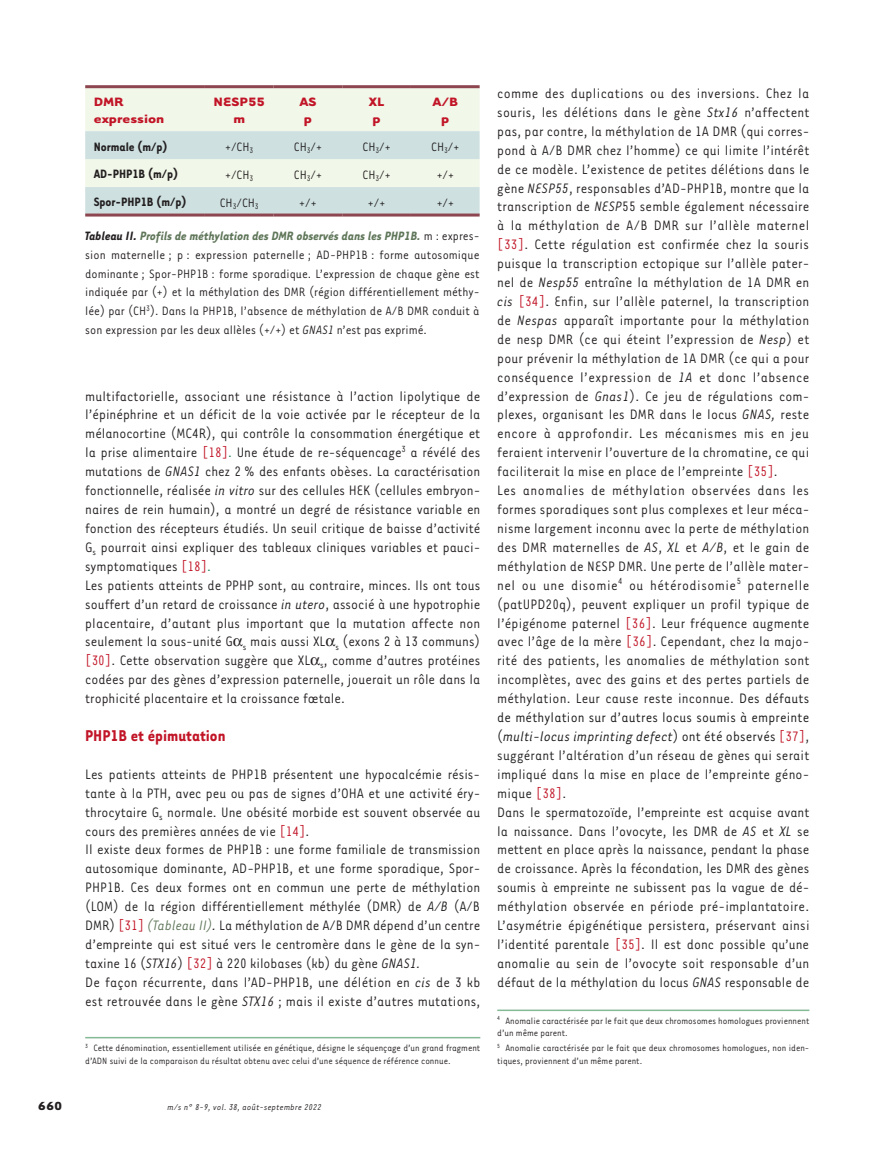
<style>
.page{position:relative;width:894px;height:1149px;background:#fff}
.page>*{position:absolute;margin:0;border:0;box-sizing:border-box;transform-origin:0 0}
.t1{font:700 18px "Tarzana Narrow";color:#c11527}
.t2{font:15.75px/18.9px "Tarzana Narrow";letter-spacing:.01em;color:#231f20}
.t3{font:15.75px/18.9px "Tarzana Narrow";color:#212121}
.t4{font:13.95px/18.9px "Tarzana Narrow";color:#231f20;text-align:justify}
.t5{font:700 13.95px "Tarzana Narrow";color:#231f20}
.t6{font:700 13.95px/16.8px "Tarzana Wide";color:#c11527;text-align:center}
.t7{font:700 13.5px "Tarzana Wide";color:#231f20}
.t8{font:10.5px/12.6px "Tarzana Narrow";color:#231f20}
.t9{font:italic 9.75px "Tarzana Narrow";letter-spacing:.025em;color:#231f20}
.s1{font-weight:700;font-style:italic}
.s2{font-weight:700;font-style:italic;color:#5f7659}
.s3{font-style:italic}
.s4{color:#212121}
.s5{color:#c11527}
.s6{color:#138152}
.s7{color:#231f20}
.s8{font-style:italic;color:#5f7659}
.s9{font-style:italic;color:#231f20}
.s10{color:#191919}
.s11{font-style:italic;color:#191919}
.s12{font-style:italic;color:#212121}
</style>
<div class="page">
<hr style="left:497px;top:1009px;width:312px;height:1px;background:#84ba95">
<hr style="left:85px;top:1036px;width:395px;height:2px;background:#84ba95">
<svg style="left:85px;top:88px;width:394px;height:125px;background:#e1ece4"></svg>
<hr style="left:85px;top:85px;width:120px;height:3px;background:#8d454f">
<hr style="left:205px;top:85px;width:68px;height:3px;background:#8d454f">
<hr style="left:273px;top:85px;width:69px;height:3px;background:#8d454f">
<hr style="left:342px;top:85px;width:69px;height:3px;background:#8d454f">
<hr style="left:411px;top:85px;width:68px;height:3px;background:#8d454f">
<hr style="left:85px;top:213px;width:120px;height:3px;background:#8d454f">
<hr style="left:205px;top:213px;width:68px;height:3px;background:#8d454f">
<hr style="left:273px;top:213px;width:69px;height:3px;background:#8d454f">
<hr style="left:342px;top:213px;width:69px;height:3px;background:#8d454f">
<hr style="left:411px;top:213px;width:68px;height:3px;background:#8d454f">
<p class="t6" style="left:94px;top:92px;width:72px;text-align:left">DMR expression</p>
<p class="t6" style="left:213px;top:92px;width:53px">NESP55 m</p>
<p class="t6" style="left:299px;top:92px;width:19px">AS p</p>
<p class="t6" style="left:369px;top:92px;width:17px;text-align:left">XL p</p>
<p class="t6" style="left:432px;top:92px;width:27px">A/B p</p>
<p class="t5" style="left:94px;top:138px;width:75px">Normale (m/p)</p>
<p class="t4" style="left:225px;top:136px;width:30px">+/CH<sub>3</sub></p>
<p class="t4" style="left:294px;top:136px;width:30px">CH<sub>3</sub>/+</p>
<p class="t4" style="left:362px;top:136px;width:30px">CH<sub>3</sub>/+</p>
<p class="t4" style="left:431px;top:136px;width:30px">CH<sub>3</sub>/+</p>
<p class="t5" style="left:94px;top:165px;width:86px">AD-PHP1B (m/p)</p>
<p class="t4" style="left:225px;top:164px;width:30px">+/CH<sub>3</sub></p>
<p class="t4" style="left:294px;top:164px;width:30px">CH<sub>3</sub>/+</p>
<p class="t4" style="left:362px;top:164px;width:30px">CH<sub>3</sub>/+</p>
<p class="t4" style="left:436px;top:164px;width:19px">+/+</p>
<p class="t5" style="left:94px;top:193px;width:94px">Spor-PHP1B (m/p)</p>
<p class="t4" style="left:220px;top:192px;width:41px">CH<sub>3</sub>/CH<sub>3</sub></p>
<p class="t4" style="left:299px;top:192px;width:19px">+/+</p>
<p class="t4" style="left:368px;top:192px;width:19px">+/+</p>
<p class="t4" style="left:436px;top:192px;width:19px">+/+</p>
<p class="t4" style="left:85px;top:225px;width:396px"><span class="s1">Tableau II.</span> <span class="s2">Profils de méthylation des DMR observés dans les PHP1B.</span> m : expres&shy;sion maternelle ; p : expression paternelle ; AD-PHP1B : forme autosomique dominante ; Spor-PHP1B : forme sporadique. L’expression de chaque gène est indiquée par (+) et la méthylation des DMR (région différentiellement méthy&shy;lée) par (CH<sup>3</sup>). Dans la PHP1B, l’absence de méthylation de A/B DMR conduit à son expression par les deux allèles (+/+) et <span class="s3">GNAS1</span> n’est pas exprimé.</p>
<p class="t2" style="left:85px;top:385px;width:396px">multifactorielle, associant une résistance à l’action lipolytique de l’épinéphrine et un déficit de la voie activée par le <span class="s4">récepteur de la mélanocortine (MC4R), qui contrôle la consommation énergétique et la prise alimentaire</span> <span class="s5">[18]</span><span class="s6">.</span> Une étude de re-séquencage<sup>3</sup> a révélé des mutations de <span class="s3">GNAS1</span> chez 2 % des enfants obèses. La caractérisation fonctionnelle, réalisée <span class="s3">in vitro</span> sur des cellules HEK (cellules embryon&shy;naires de rein humain), a montré un degré de résistance variable en fonction des récepteurs étudiés. Un seuil critique de baisse d’activité G<sub>s</sub> pourrait ainsi expliquer des tableaux cliniques variables et pauci&shy;symptomatiques <span class="s5">[18]</span><span class="s6">.<br></span>Les patients atteints de PPHP sont, au contraire, minces. Ils ont tous souffert d’un retard de croissance <span class="s3">in utero</span>, associé à une hypotrophie placentaire, d’autant plus important que la mutation affecte non seulement la sous-unité G <sub>s</sub> mais aussi XL <sub>s</sub> (exons 2 à 13 communs) <span class="s5">[30]</span>. Cette observation suggère que XL <sub>s</sub>, comme d’autres protéines codées par des gènes d’expression paternelle, jouerait un rôle dans la trophicité placentaire et la croissance fœtale.</p>
<p class="t1" style="left:85px;top:724px;width:142px">PHP1B et épimutation</p>
<p class="t3" style="left:85px;top:763px;width:396px">Les patients atteints de PHP1B présentent une hypocalcémie résis&shy;tante à la PTH, avec peu ou pas de signes d’OHA et une activité éry&shy;throcytaire G<sub>s</sub> normale. Une obésité morbide est souvent observée au cours des premières années de vie <span class="s5">[14]</span>.<br>Il existe deux formes de PHP1B : une forme familiale de transmission autosomique dominante, AD-PHP1B, et une forme sporadique, Spor-PHP1B. Ces deux formes ont en commun une perte de méthylation (LOM) de la <span class="s7">région différentiellement méthylée</span> (DMR) de <span class="s3">A/B</span> (A/B DMR) <span class="s5">[31]</span> <span class="s8">(Tableau II)</span><span class="s3">.</span> <span class="s7">La méthylation de A/B DMR dépend d’un centre d’empreinte qui est situé vers le centromère dans le gène de la syn&shy;taxine 16 (</span><span class="s9">STX16</span><span class="s7">)</span> <span class="s5">[32]</span> <span class="s7">à 220 kilobases (kb) du gène</span> <span class="s9">GNAS1.<br></span><span class="s7">De façon récurrente, dans l’AD-PHP1B, une délétion en</span> <span class="s9">cis</span> <span class="s7">de 3 kb est retrouvée dans le gène</span> <span class="s9">STX16</span> <span class="s7">; mais il existe d’autres mutations,</span></p>
<p class="t8" style="left:85px;top:1041px;width:396px"><sup>3</sup> Cette dénomination, essentiellement utilisée en génétique, désigne le séquençage d’un grand fragment d’ADN suivi de la comparaison du résultat obtenu avec celui d’une séquence de référence connue.</p>
<p class="t7" style="left:38px;top:1097px;width:26px">660</p>
<p class="t9" style="left:167px;top:1100px;width:155px">m/s n° 8-9, vol. 38, août-septembre 2022</p>
<p class="t2" style="left:497px;top:83px;width:314px">comme des duplications ou des inversions. Chez la souris, les délétions dans le gène <span class="s3">Stx16</span> n’affectent pas, par contre, la méthylation de 1A DMR (qui corres&shy;pond à A/B DMR chez l’homme) ce qui limite l’intérêt de ce modèle. L’existence de petites délétions dans le gène <span class="s3">NESP55</span>, responsables d’AD-PHP1B, montre que la transcription de <span class="s3">NESP</span>55 semble également nécessaire à la méthylation de A/B DMR sur l’allèle maternel <span class="s5">[33]</span>. Cette régulation est confirmée chez la souris puisque la transcription ectopique sur l’allèle pater&shy;nel de <span class="s3">Nesp55</span> entraîne la méthylation de 1A DMR en <span class="s3">cis</span> <span class="s5">[34]</span>. Enfin, sur l’allèle paternel, la transcription de <span class="s3">Nespas</span> apparaît importante pour la méthylation de nesp DMR (ce qui éteint l’expression de <span class="s3">Nesp</span>) et pour prévenir la méthylation de 1A DMR (ce qui a pour conséquence l’expression de <span class="s3">1A</span> et donc l’absence d’expression de <span class="s3">Gnas1</span>). Ce jeu de régulations com&shy;plexes, organisant les DMR dans le locus <span class="s3">GNAS,</span> reste encore à approfondir. <span class="s4">Les mécanismes mis en jeu feraient intervenir l’ouverture de la chromatine, ce qui faciliterait la mise en place de l’empreinte</span> <span class="s5">[35]</span><span class="s4">.<br></span>Les anomalies de méthylation observées dans les formes sporadiques sont plus complexes et leur méca&shy;nisme largement inconnu avec <span class="s4">la perte de méthylation </span>des DMR maternelles de <span class="s3">AS</span>, <span class="s3">XL</span> et <span class="s3">A/B</span>, et le gain de méthylation de NESP DMR. Une perte de l’allèle mater&shy;nel ou une disomie<sup>4</sup> ou hétérodisomie<sup>5</sup> paternelle (patUPD20q), peuvent expliquer un profil typique de l’épigénome paternel <span class="s5">[36]</span>. Leur fréquence augmente avec l’âge de la mère <span class="s5">[36]</span>. Cependant, chez la majo&shy;rité des patients, les anomalies de méthylation sont incomplètes, avec des gains et des pertes partiels de méthylation. Leur cause reste inconnue. <span class="s10">Des défauts de méthylation sur d’autres locus soumis à empreinte (</span><span class="s11">multi-locus imprinting defect</span><span class="s10">) ont été observés</span> <span class="s5">[37]</span><span class="s4">, suggérant l’altération d’un réseau de gènes qui serait impliqué dans la mise en place de l’empreinte géno&shy;mique</span> <span class="s5">[38]</span><span class="s4">.<br>Dans le spermatozoïde, l’empreinte est acquise avant la naissance. Dans l’ovocyte, les DMR de</span> <span class="s12">AS</span> <span class="s4">et</span> <span class="s12">XL</span> <span class="s4">se mettent en place après la naissance, pendant la phase de croissance. Après la fécondation, les DMR des gènes soumis à empreinte ne subissent pas la vague de dé&shy;méthylation observée en période pré-implantatoire.<br>L</span>’asymétrie épigénétique persistera, <span class="s4">préservant ainsi l’identité parentale</span> <span class="s5">[35]</span><span class="s4">. Il est donc possible qu’une anomalie</span> au sein de l’ovocyte <span class="s4">soit responsable d’un défaut de la méthylation du locus</span> <span class="s12">GNAS</span> <span class="s4">responsable de</span></p>
<p class="t8" style="left:497px;top:1013px;width:313px"><sup>4</sup> Anomalie caractérisée par le fait que deux chromosomes homologues proviennent d’un même parent.</p>
<p class="t8" style="left:497px;top:1041px;width:313px"><sup>5</sup> Anomalie caractérisée par le fait que deux chromosomes homologues, non iden&shy;tiques, proviennent d’un même parent.</p>
</div>
